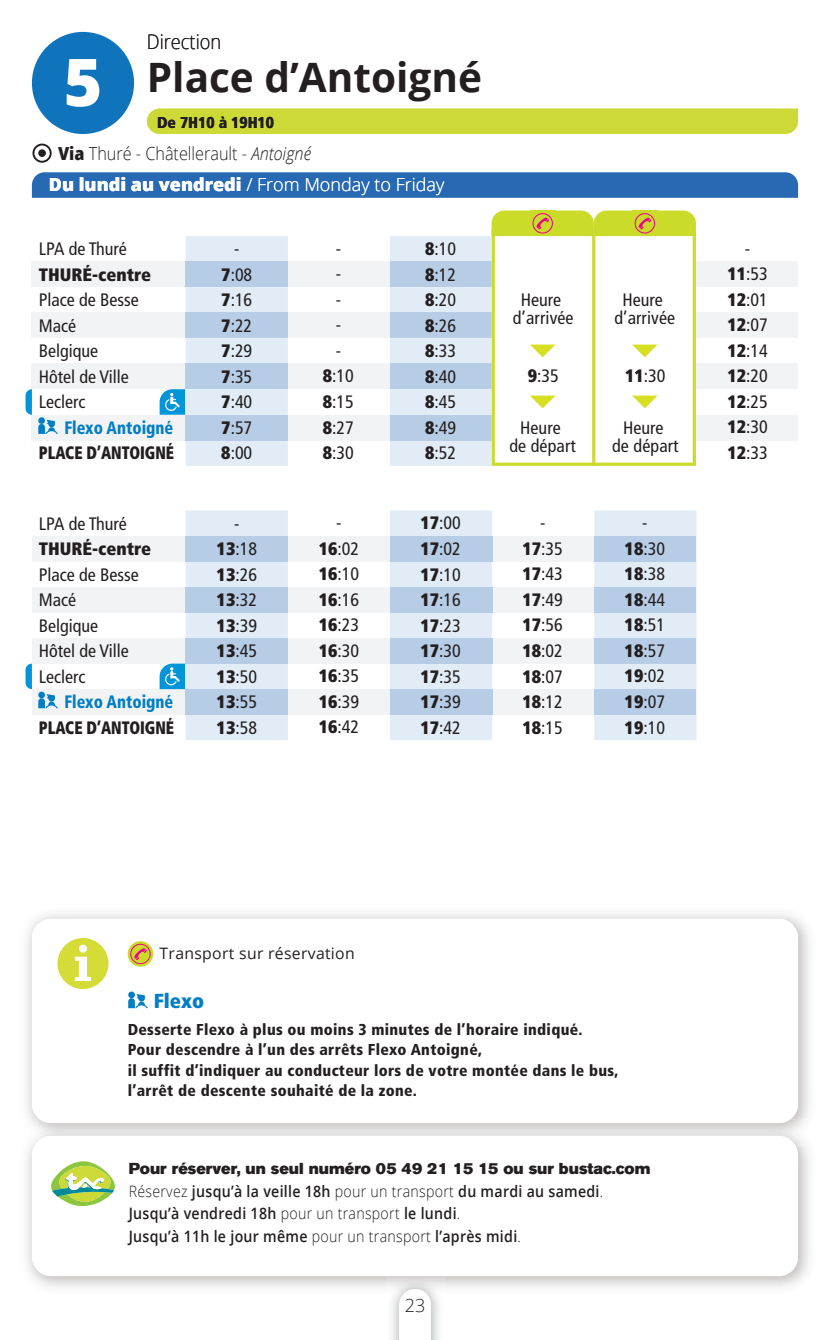
<style>
.page{position:relative;width:830px;height:1340px;background:#fff}
.page>*{position:absolute;margin:0;border:0;box-sizing:border-box;transform-origin:0 0}
.t1{font:700 40.5px "Open Sans";color:#231f20}
.t2{font:300 20.25px "Open Sans";color:#231f20;scale:.9 1}
.t3{font:900 condensed 20.25px "Frutiger";color:#007ec5}
.t4{font:condensed 18px/25.4px "Frutiger";color:#231f20;text-align:center}
.t5{font:300 18px "Open Sans";color:#fff}
.t6{font:300 18px "Open Sans";color:#231f20;scale:.9 1}
.t7{font:900 condensed 18px "Frutiger";color:#231f20;scale:.85 1}
.t8{font:900 condensed 18px "Frutiger";color:#007ec5;scale:.9 1}
.t9{font:900 condensed 18px "Frutiger";color:#231f20}
.t10{font:300 18px "Open Sans";color:#231f20}
.t11{font:900 condensed 15.75px/20.2px "Frutiger";letter-spacing:.02em;color:#231f20}
.t12{font:600 15.75px/22.5px "Open Sans";letter-spacing:.02em;color:#231f20;scale:.9 1}
.t13{font:15.75px "Akzidenz Grotesk BE Super";color:#231f20}
.t14{font:15.75px "Open Sans";letter-spacing:.02em;color:#231f20}
.t15{font:900 condensed 15.75px "Frutiger";color:#231f20}
.s1{font-weight:800}
.s2{font-style:italic}
.s3{font-weight:900}
.s4{font-weight:300}
</style>
<div class="page">
<div style="left:32px;top:262px;width:765px;height:25px;background:#f2f3f4"></div>
<div style="left:32px;top:313px;width:765px;height:25px;background:#f2f3f4"></div>
<div style="left:32px;top:364px;width:765px;height:25px;background:#f2f3f4"></div>
<div style="left:32px;top:415px;width:765px;height:25px;background:#f2f3f4"></div>
<div style="left:186px;top:236px;width:102px;height:128px;background:#e1ecf7"></div>
<div style="left:32px;top:536px;width:663px;height:25px;background:#f2f3f4"></div>
<div style="left:32px;top:587px;width:663px;height:25px;background:#f2f3f4"></div>
<div style="left:32px;top:638px;width:663px;height:25px;background:#f2f3f4"></div>
<div style="left:32px;top:689px;width:663px;height:25px;background:#f2f3f4"></div>
<div style="left:390px;top:510px;width:102px;height:230px;background:#e1ecf7"></div>
<div style="left:186px;top:262px;width:102px;height:25px;background:#b7cde6"></div>
<div style="left:186px;top:313px;width:102px;height:25px;background:#b7cde6"></div>
<div style="left:186px;top:364px;width:102px;height:25px;background:#b7cde6"></div>
<div style="left:390px;top:536px;width:102px;height:25px;background:#b7cde6"></div>
<div style="left:390px;top:587px;width:102px;height:25px;background:#b7cde6"></div>
<div style="left:390px;top:638px;width:102px;height:25px;background:#b7cde6"></div>
<div style="left:390px;top:689px;width:102px;height:25px;background:#b7cde6"></div>
<svg style="left:593px;top:510px;width:103px;height:230px;background:#d1e0f0"></svg>
<div style="left:594px;top:689px;width:101px;height:25px;background:#b7cde6"></div>
<div style="left:38px;top:417px;width:7px;height:7px;background:#007ec5;border-radius:50%"></div>
<svg style="left:38px;top:420px;width:20px;height:14px"></svg>
<svg style="left:38px;top:691px;width:7px;height:7px"></svg>
<svg style="left:38px;top:694px;width:20px;height:14px"></svg>
<div style="left:147px;top:108px;width:650px;height:26px;background:#ccd936"></div>
<svg style="left:32px;top:172px;width:765px;height:26px;background:#2c6cb4"></svg>
<img style="left:40px;top:1119px;width:749px;height:4px">
<div style="left:32px;top:1135px;width:765px;height:141px;background:#fff;border-radius:19px"></div>
<div style="left:57px;top:938px;width:51px;height:51px;background:#d5dc38;border-radius:50%"></div>
<div style="left:79px;top:944px;width:8px;height:8px;background:#fff;border-radius:50%"></div>
<svg style="left:75px;top:956px;width:16px;height:25px"></svg>
<div style="left:128px;top:941px;width:25px;height:25px;background:#cadb2a;border-radius:13px"></div>
<svg style="left:129px;top:943px;width:22px;height:22px"></svg>
<svg style="left:128px;top:991px;width:7px;height:7px"></svg>
<svg style="left:128px;top:994px;width:20px;height:14px"></svg>
<svg style="left:51px;top:1161px;width:64px;height:45px"></svg>
<svg style="left:159px;top:389px;width:129px;height:77px;background:#cde1f1"></svg>
<svg style="left:159px;top:510px;width:129px;height:230px"></svg>
<svg style="left:26px;top:389px;width:6px;height:26px"></svg>
<svg style="left:26px;top:663px;width:6px;height:26px"></svg>
<svg style="left:32px;top:144px;width:20px;height:19px"></svg>
<div style="left:38px;top:149px;width:8px;height:8px;background:#231f20;border-radius:50%"></div>
<svg style="left:390px;top:210px;width:305px;height:256px"></svg>
<div style="left:32px;top:32px;width:102px;height:102px;background:#1074bc;border-radius:50%"></div>
<svg style="left:67px;top:59px;width:32px;height:48px"></svg>
<svg style="left:399px;top:1288px;width:32px;height:51px"></svg>
<p class="t2" style="left:147px;top:28px;width:84px">Direction</p>
<h1 class="t1" style="left:147px;top:49px;width:336px">Place d’Antoigné</h1>
<p class="t15" style="left:157px;top:113px;width:118px">De 7H10 à 19H10</p>
<p class="t6" style="left:58px;top:141px;width:282px"><span class="s1">Via</span> Thuré - Châtellerault - <span class="s2">Antoigné</span></p>
<p class="t5" style="left:49px;top:172px;width:397px"><span class="s1">Du lundi au vendredi</span> / From Monday to Friday</p>
<p class="t4" style="left:39px;top:236px;width:89px">LPA de Thuré</p>
<p class="t9" style="left:39px;top:263px;width:114px">THURÉ-centre</p>
<p class="t4" style="left:39px;top:287px;width:101px">Place de Besse</p>
<p class="t4" style="left:39px;top:313px;width:61px;text-align:left">Macé<br>Belgique</p>
<p class="t4" style="left:39px;top:364px;width:91px;text-align:left">Hôtel de Ville<br>Leclerc</p>
<p class="t7" style="left:39px;top:442px;width:161px">PLACE D’ANTOIGNÉ</p>
<p class="t8" style="left:64px;top:417px;width:122px">Flexo Antoigné</p>
<p class="t4" style="left:221px;top:236px;width:32px">-<br><span class="s3">7</span>:08<br><span class="s3">7</span>:16</p>
<p class="t4" style="left:425px;top:236px;width:32px;text-align:justify"><span class="s3">8</span>:10<br><span class="s3">8</span>:12<br><span class="s3">8</span>:20<br><span class="s3">8</span>:26<br><span class="s3">8</span>:33<br><span class="s3">8</span>:40<br><span class="s3">8</span>:45<br><span class="s3">8</span>:49<br><span class="s3">8</span>:52</p>
<p class="t4" style="left:323px;top:236px;width:32px">-<br>-<br>-<br>-<br>-<br><span class="s3">8</span>:10<br><span class="s3">8</span>:15<br><span class="s3">8</span>:27<br><span class="s3">8</span>:30</p>
<p class="t4" style="left:221px;top:313px;width:32px;text-align:justify"><span class="s3">7</span>:22<br><span class="s3">7</span>:29<br><span class="s3">7</span>:35<br><span class="s3">7</span>:40<br><span class="s3">7</span>:57<br><span class="s3">8</span>:00</p>
<p class="t4" style="left:512px;top:291px;width:62px;line-height:18px">Heure d’arrivée</p>
<p class="t4" style="left:614px;top:291px;width:62px;line-height:18px">Heure d’arrivée</p>
<p class="t4" style="left:527px;top:363px;width:32px"><span class="s3">9</span>:35</p>
<p class="t4" style="left:625px;top:363px;width:42px"><span class="s3">11</span>:30</p>
<p class="t4" style="left:612px;top:418px;width:68px;line-height:18px">Heure<br>de départ</p>
<p class="t4" style="left:509px;top:418px;width:68px;line-height:18px">Heure<br>de départ</p>
<p class="t4" style="left:39px;top:511px;width:89px">LPA de Thuré</p>
<p class="t9" style="left:39px;top:538px;width:114px">THURÉ-centre</p>
<p class="t4" style="left:39px;top:562px;width:101px">Place de Besse</p>
<p class="t4" style="left:39px;top:587px;width:61px;text-align:left">Macé<br>Belgique</p>
<p class="t4" style="left:39px;top:638px;width:91px;text-align:left">Hôtel de Ville<br>Leclerc</p>
<p class="t7" style="left:39px;top:716px;width:161px">PLACE D’ANTOIGNÉ</p>
<p class="t8" style="left:64px;top:691px;width:122px">Flexo Antoigné</p>
<p class="t4" style="left:216px;top:510px;width:42px">-<br><span class="s3">13</span>:18<br><span class="s3">13</span>:26<br><span class="s3">13</span>:32<br><span class="s3">13</span>:39<br><span class="s3">13</span>:45<br><span class="s3">13</span>:50<br><span class="s3">13</span>:55<br><span class="s3">13</span>:58</p>
<p class="t4" style="left:420px;top:510px;width:42px;text-align:justify"><span class="s3">17</span>:00<br><span class="s3">17</span>:02<br><span class="s3">17</span>:10<br><span class="s3">17</span>:16<br><span class="s3">17</span>:23<br><span class="s3">17</span>:30<br><span class="s3">17</span>:35<br><span class="s3">17</span>:39<br><span class="s3">17</span>:42</p>
<p class="t4" style="left:522px;top:510px;width:42px">-<br><span class="s3">17</span>:35<br><span class="s3">17</span>:43<br><span class="s3">17</span>:49<br><span class="s3">17</span>:56<br><span class="s3">18</span>:02<br><span class="s3">18</span>:07<br><span class="s3">18</span>:12<br><span class="s3">18</span>:15</p>
<p class="t4" style="left:624px;top:510px;width:42px">-<br><span class="s3">18</span>:30<br><span class="s3">18</span>:38<br><span class="s3">18</span>:44<br><span class="s3">18</span>:51<br><span class="s3">18</span>:57<br><span class="s3">19</span>:02<br><span class="s3">19</span>:07<br><span class="s3">19</span>:10</p>
<p class="t4" style="left:318px;top:510px;width:42px">-<br><span class="s3">16</span>:02<br><span class="s3">16</span>:10<br><span class="s3">16</span>:16<br><span class="s3">16</span>:23<br><span class="s3">16</span>:30<br><span class="s3">16</span>:35<br><span class="s3">16</span>:39<br><span class="s3">16</span>:42</p>
<p class="t4" style="left:727px;top:236px;width:42px">-<br><span class="s3">11</span>:53<br><span class="s3">12</span>:01<br><span class="s3">12</span>:07<br><span class="s3">12</span>:14<br><span class="s3">12</span>:20<br><span class="s3">12</span>:25<br><span class="s3">12</span>:30<br><span class="s3">12</span>:33</p>
<p class="t14" style="left:159px;top:942px;width:197px">Transport sur réservation</p>
<p class="t3" style="left:154px;top:988px;width:52px">Flexo</p>
<p class="t11" style="left:128px;top:1019px;width:492px">Desserte Flexo à plus ou moins 3 minutes de l’horaire indiqué.<br>Pour descendre à l’un des arrêts Flexo Antoigné,<br>il suffit d’indiquer au conducteur lors de votre montée dans le bus, l’arrêt de descente souhaité de la zone.</p>
<p class="t13" style="left:129px;top:1159px;width:523px">Pour réserver, un seul numéro 05 49 21 15 15 ou sur bustac.com</p>
<p class="t12" style="left:129px;top:1179px;width:528px"><span class="s4">Réservez</span> jusqu’à la veille 18h <span class="s4">pour un transport</span> du mardi au samedi<span class="s4">.<br></span>Jusqu’à vendredi 18h <span class="s4">pour un transport</span> le lundi<span class="s4">.<br></span>Jusqu’à 11h le jour même <span class="s4">pour un transport</span> l’après midi<span class="s4">.</span></p>
<p class="t10" style="left:404px;top:1293px;width:22px">23</p>
</div>
